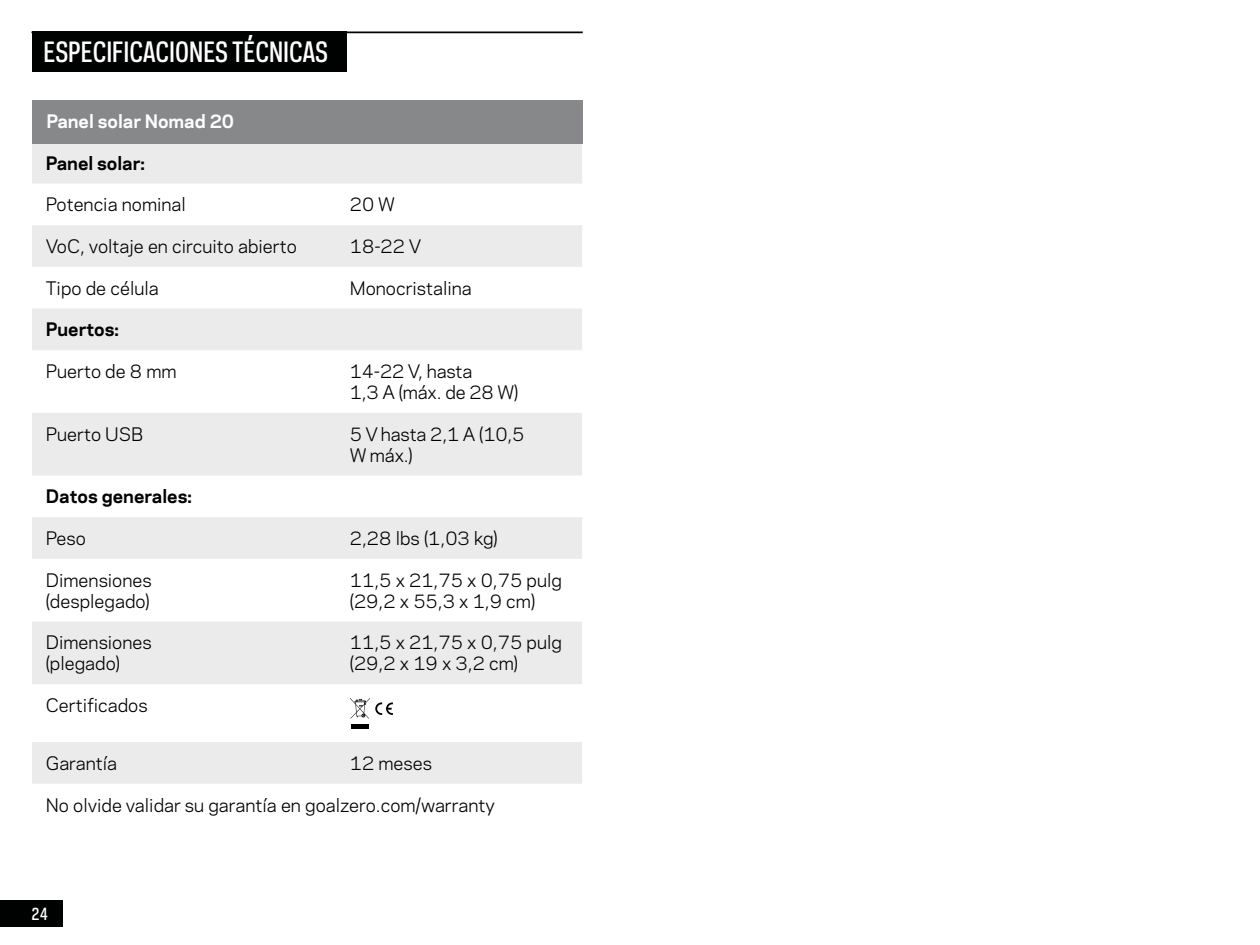
<style>
.page{position:relative;width:1260px;height:945px;background:#fff}
.page>*{position:absolute;margin:0;border:0;box-sizing:border-box;transform-origin:0 0}
.t1{font:500 26.25px "Galaxie Polaris Condensed";color:#fff}
.t2{font:17.5px/21px "Galaxie Polaris";color:#000}
.t3{font:700 17.5px "Galaxie Polaris";color:#000}
.t4{font:700 17.5px "Galaxie Polaris";color:#fff}
.t5{font:500 15.75px "Galaxie Polaris Condensed";color:#fff}
</style>
<div class="page">
<hr style="left:32px;top:32px;width:551px;height:1px;background:#000101">
<div style="left:0;top:900px;width:63px;height:27px;background:#000101"></div>
<div style="left:32px;top:32px;width:314px;height:40px;background:#000101"></div>
<svg style="left:32px;top:144px;width:550px;height:640px;fill:#ebebec"></svg>
<svg style="left:350px;top:698px;width:43px;height:21px"></svg>
<hr style="left:351px;top:724px;width:18px;height:4px;background:#000">
<div style="left:32px;top:101px;width:551px;height:43px;background:#86888a"></div>
<h1 class="t1" style="left:44px;top:34px;width:286px">ESPECIFICACIONES TÉCNICAS</h1>
<p class="t4" style="left:46px;top:108px;width:189px">Panel solar Nomad 20</p>
<p class="t3" style="left:46px;top:150px;width:101px">Panel solar:</p>
<p class="t2" style="left:46px;top:193px;width:142px">Potencia nominal</p>
<p class="t2" style="left:350px;top:193px;width:47px">20 W</p>
<p class="t2" style="left:46px;top:235px;width:253px">VoC, voltaje en circuito abierto</p>
<p class="t2" style="left:350px;top:235px;width:73px">18-22 V</p>
<p class="t2" style="left:46px;top:277px;width:115px">Tipo de célula</p>
<p class="t2" style="left:350px;top:277px;width:124px">Monocristalina</p>
<p class="t3" style="left:46px;top:316px;width:75px">Puertos:</p>
<p class="t2" style="left:46px;top:360px;width:132px">Puerto de 8 mm</p>
<p class="t2" style="left:350px;top:360px;width:170px">14-22 V, hasta<br>1,3 A (máx. de 28 W)</p>
<p class="t2" style="left:46px;top:423px;width:99px">Puerto USB</p>
<p class="t2" style="left:350px;top:423px;width:176px">5 V hasta 2,1 A (10,5<br>W máx.)</p>
<p class="t3" style="left:46px;top:483px;width:148px">Datos generales:</p>
<p class="t2" style="left:46px;top:527px;width:42px">Peso</p>
<p class="t2" style="left:350px;top:527px;width:149px">2,28 lbs (1,03 kg)</p>
<p class="t2" style="left:46px;top:569px;width:107px">Dimensiones (desplegado)</p>
<p class="t2" style="left:350px;top:569px;width:214px">11,5 x 21,75 x 0,75 pulg (29,2 x 55,3 x 1,9 cm)</p>
<p class="t2" style="left:46px;top:631px;width:107px">Dimensiones (plegado)</p>
<p class="t2" style="left:350px;top:631px;width:214px">11,5 x 21,75 x 0,75 pulg (29,2 x 19 x 3,2 cm)</p>
<p class="t2" style="left:46px;top:694px;width:103px">Certificados</p>
<p class="t2" style="left:46px;top:752px;width:73px">Garantía</p>
<p class="t2" style="left:350px;top:752px;width:84px">12 meses</p>
<p class="t2" style="left:46px;top:793px;width:451px">No olvide validar su garantía en goalzero.com/warranty</p>
<p class="t5" style="left:32px;top:903px;width:18px">24</p>
</div>
